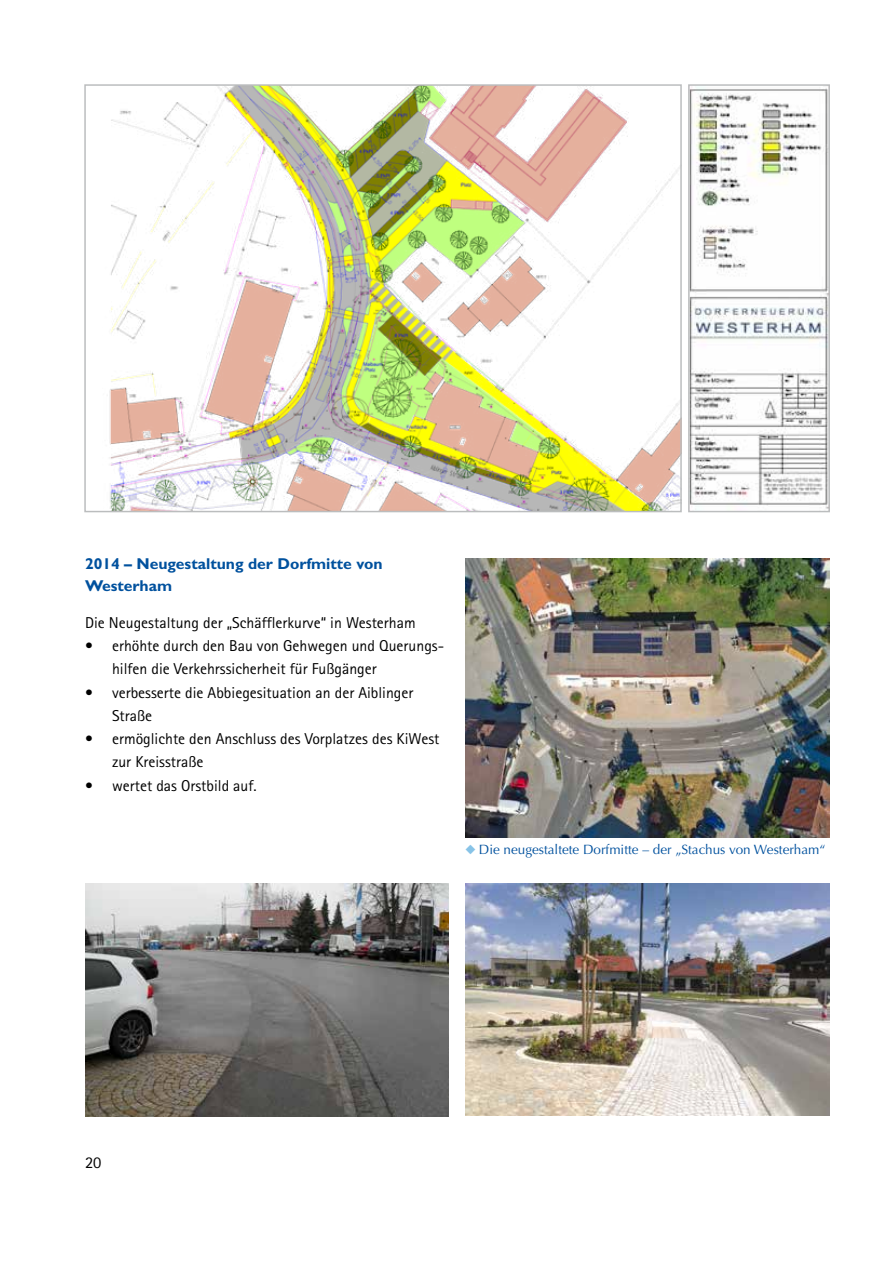
<style>
.page{position:relative;width:893px;height:1263px;background:#fff}
.page>*{position:absolute;margin:0;border:0;box-sizing:border-box;transform-origin:0 0}
.t1{font:16.5px "Rotis Sans Serif Pro";color:#000}
.t2{font:15.75px/23.2px "Rotis Sans Serif Pro";color:#000}
.t3{font:700 15.75px/22.5px "Gill Sans Std";color:#00519e}
.t4{font:13.5px "Optima LT Std";color:#00519e}
</style>
<div class="page">
<img style="left:466px;top:558px;width:363px;height:279px">
<img style="left:85px;top:883px;width:364px;height:233px">
<img style="left:466px;top:883px;width:363px;height:232px">
<img style="left:109px;top:87px;width:570px;height:422px">
<div style="left:84px;top:84px;width:598px;height:428px;border:2px solid #bbbdbe"></div>
<img style="left:691px;top:87px;width:136px;height:422px">
<div style="left:688px;top:84px;width:142px;height:428px;border:2px solid #bbbdbe"></div>
<p class="t3" style="left:85px;top:552px;width:299px">2014 – Neugestaltung der Dorfmitte von<br>Westerham</p>
<p class="t2" style="left:85px;top:611px;width:332px">Die Neugestaltung der „Schäfflerkurve“ in Westerham</p>
<p class="t2" style="left:112px;top:634px;width:334px;text-indent:-27px">• erhöhte durch den Bau von Gehwegen und Querungs&shy;hilfen die Verkehrssicherheit für Fußgänger</p>
<p class="t2" style="left:112px;top:681px;width:303px;text-indent:-27px">• verbesserte die Abbiegesituation an der Aiblinger<br>Straße</p>
<p class="t2" style="left:112px;top:727px;width:329px;text-indent:-27px">• ermöglichte den Anschluss des Vorplatzes des KiWest zur Kreisstraße</p>
<p class="t2" style="left:85px;top:774px;width:173px">• wertet das Orstbild auf.</p>
<p class="t4" style="left:479px;top:842px;width:348px">Die neugestaltete Dorfmitte – der „Stachus von Westerham“</p>
<p class="t1" style="left:85px;top:1153px;width:18px">20</p>
</div>
